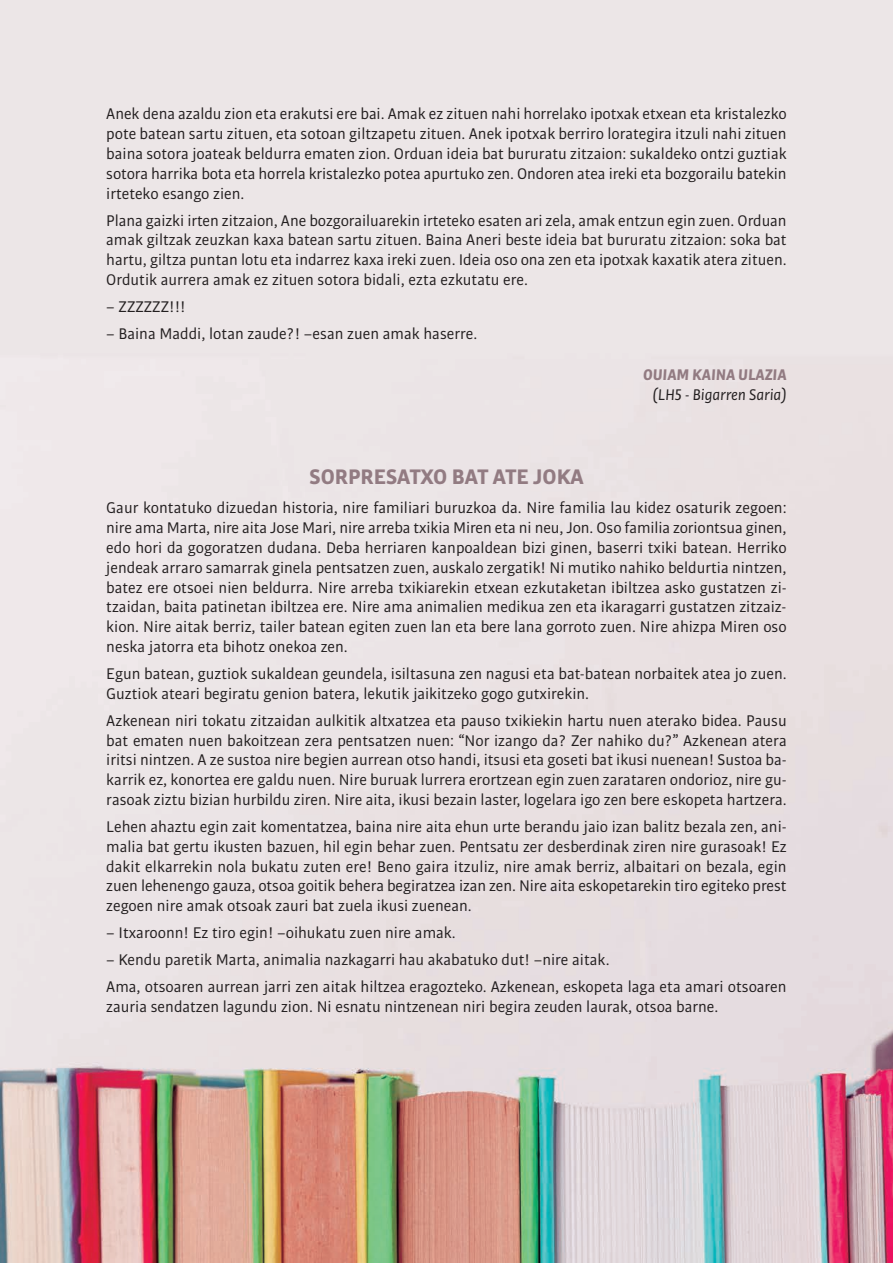
<style>
.page{position:relative;width:893px;height:1263px;background:#fff}
.page>*{position:absolute;margin:0;border:0;box-sizing:border-box;transform-origin:0 0}
.t1{font:700 22.5px "Bulo";color:#927b82}
.t2{font:16.5px/19.8px "Bulo";color:#231f20;text-align:justify}
.t3{font:italic 16.5px "Bulo";color:#231f20}
.t4{font:italic 700 16.5px "Bulo";color:#927b82}
</style>
<div class="page">
<img style="left:0;top:0;width:893px;height:1263px">
<p class="t2" style="left:106px;top:105px;width:682px">Anek dena azaldu zion eta erakutsi ere bai. Amak ez zituen nahi horrelako ipotxak etxean eta kristalezko pote batean sartu zituen, eta sotoan giltzapetu zituen. Anek ipotxak berriro lorategira itzuli nahi zituen baina sotora joateak beldurra ematen zion. Orduan ideia bat bururatu zitzaion: sukaldeko ontzi guztiak sotora harrika bota eta horrela kristalezko potea apurtuko zen. Ondoren atea ireki eta bozgorailu batekin irteteko esango zien.</p>
<p class="t2" style="left:106px;top:211px;width:682px">Plana gaizki irten zitzaion, Ane bozgorailuarekin irteteko esaten ari zela, amak entzun egin zuen. Orduan amak giltzak zeuzkan kaxa batean sartu zituen. Baina Aneri beste ideia bat bururatu zitzaion: soka bat hartu, giltza puntan lotu eta indarrez kaxa ireki zuen. Ideia oso ona zen eta ipotxak kaxatik atera zituen.<br>Ordutik aurrera amak ez zituen sotora bidali, ezta ezkutatu ere.</p>
<p class="t2" style="left:106px;top:298px;width:81px">– ZZZZZZ!!!</p>
<p class="t2" style="left:106px;top:325px;width:373px">– Baina Maddi, lotan zaude?! –esan zuen amak haserre.</p>
<p class="t4" style="left:643px;top:368px;width:145px">OUIAM KAINA ULAZIA</p>
<p class="t3" style="left:652px;top:388px;width:136px">(LH5 - Bigarren Saria)</p>
<h1 class="t1" style="left:309px;top:468px;width:276px">SORPRESATXO BAT ATE JOKA</h1>
<p class="t2" style="left:106px;top:499px;width:682px">Gaur kontatuko dizuedan historia, nire familiari buruzkoa da. Nire familia lau kidez osaturik zegoen: nire ama Marta, nire aita Jose Mari, nire arreba txikia Miren eta ni neu, Jon. Oso familia zoriontsua ginen, edo hori da gogoratzen dudana. Deba herriaren kanpoaldean bizi ginen, baserri txiki batean. Herriko jendeak arraro samarrak ginela pentsatzen zuen, auskalo zergatik! Ni mutiko nahiko beldurtia nintzen, batez ere otsoei nien beldurra. Nire arreba txikiarekin etxean ezkutaketan ibiltzea asko gustatzen zi - tzaidan, baita patinetan ibiltzea ere. Nire ama animalien medikua zen eta ikaragarri gustatzen zitzaiz&shy;kion. Nire aitak berriz, tailer batean egiten zuen lan eta bere lana gorroto zuen. Nire ahizpa Miren oso neska jatorra eta bihotz onekoa zen.</p>
<p class="t2" style="left:106px;top:665px;width:682px">Egun batean, guztiok sukaldean geundela, isiltasuna zen nagusi eta bat-batean norbaitek atea jo zuen.<br>Guztiok ateari begiratu genion batera, lekutik jaikitzeko gogo gutxirekin.</p>
<p class="t2" style="left:106px;top:711px;width:682px">Azkenean niri tokatu zitzaidan aulkitik altxatzea eta pauso txikiekin hartu nuen aterako bidea. Pausu bat ematen nuen bakoitzean zera pentsatzen nuen: “Nor izango da? Zer nahiko du?” Azkenean atera iritsi nintzen. A ze sustoa nire begien aurrean otso handi, itsusi eta goseti bat ikusi nuenean! Sustoa ba&shy;karrik ez, konortea ere galdu nuen. Nire buruak lurrera erortzean egin zuen zarataren ondorioz, nire gu&shy;rasoak ziztu bizian hurbildu ziren. Nire aita, ikusi bezain laster, logelara igo zen bere eskopeta hartzera.</p>
<p class="t2" style="left:106px;top:818px;width:682px">Lehen ahaztu egin zait komentatzea, baina nire aita ehun urte berandu jaio izan balitz bezala zen, ani&shy;malia bat gertu ikusten bazuen, hil egin behar zuen. Pentsatu zer desberdinak ziren nire gurasoak! Ez dakit elkarrekin nola bukatu zuten ere! Beno gaira itzuliz, nire amak berriz, albaitari on bezala, egin zuen lehenengo gauza, otsoa goitik behera begiratzea izan zen. Nire aita eskopetarekin tiro egiteko prest zegoen nire amak otsoak zauri bat zuela ikusi zuenean.</p>
<p class="t2" style="left:106px;top:924px;width:351px">– Itxaroonn! Ez tiro egin! –oihukatu zuen nire amak.</p>
<p class="t2" style="left:106px;top:947px;width:682px;line-height:27px">– Kendu paretik Marta, animalia nazkagarri hau akabatuko dut! –nire aitak.<br>Ama, otsoaren aurrean jarri zen aitak hiltzea eragozteko. Azkenean, eskopeta laga eta amari otsoaren</p>
<p class="t2" style="left:106px;top:998px;width:614px">zauria sendatzen lagundu zion. Ni esnatu nintzenean niri begira zeuden laurak, otsoa barne.</p>
</div>
